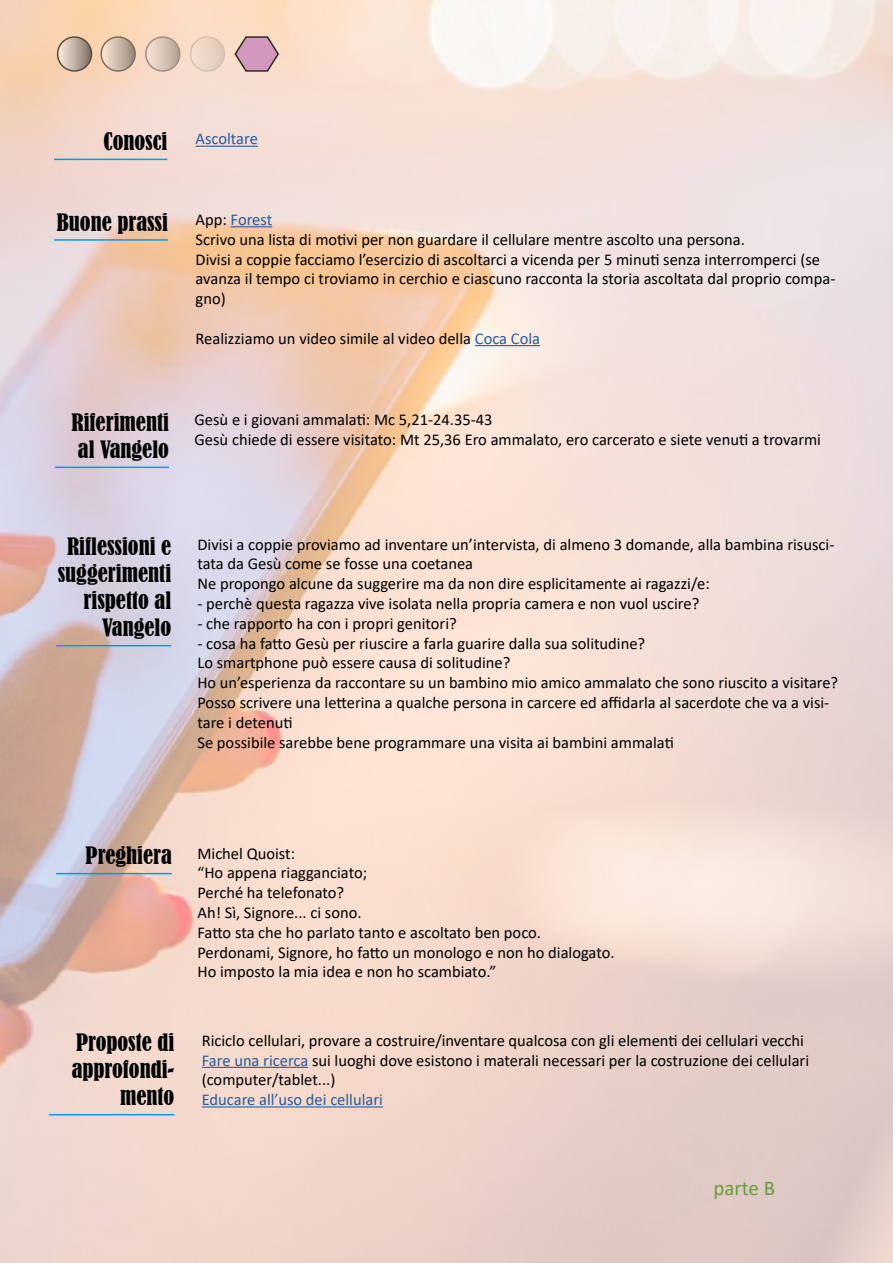
<style>
.page{position:relative;width:893px;height:1263px;background:#fff}
.page>*{position:absolute;margin:0;border:0;box-sizing:border-box;transform-origin:0 0}
.t1{font:condensed 22.5px/27px "Bernard";color:#000;text-align:right}
.t2{font:21px "Calibri";color:#6a9c3a}
.t3{font:16.5px/19.8px "Calibri";color:#000}
.t4{font:16.5px "Calibri";color:#275b9b}
.s1{color:#275b9b}
</style>
<div class="page">
<img style="left:0;top:0;width:893px;height:1263px">
<hr style="left:54px;top:239px;width:114px;height:2px;background:#009fe3">
<hr style="left:54px;top:159px;width:113px;height:1px;background:#009fe3">
<hr style="left:55px;top:467px;width:114px;height:1px;background:#009fe3">
<hr style="left:56px;top:645px;width:115px;height:1px;background:#009fe3">
<hr style="left:56px;top:873px;width:116px;height:1px;background:#009fe3">
<hr style="left:49px;top:1114px;width:125px;height:1px;background:#009fe3">
<hr style="left:196px;top:146px;width:62px;height:1px;background:#275b9b">
<hr style="left:231px;top:226px;width:41px;height:1px;background:#275b9b">
<hr style="left:475px;top:345px;width:65px;height:1px;background:#275b9b">
<hr style="left:202px;top:1067px;width:106px;height:1px;background:#275b9b">
<hr style="left:202px;top:1106px;width:181px;height:1px;background:#275b9b">
<svg style="left:190px;top:37px;width:34px;height:34px"></svg>
<div style="left:190px;top:36px;width:35px;height:36px;border:2px solid #000;border-radius:50%"></div>
<svg style="left:146px;top:37px;width:34px;height:34px"></svg>
<div style="left:145px;top:36px;width:35px;height:36px;border:2px solid #000;border-radius:50%"></div>
<svg style="left:101px;top:37px;width:34px;height:34px"></svg>
<div style="left:100px;top:36px;width:36px;height:36px;border:2px solid #000;border-radius:50%"></div>
<svg style="left:58px;top:37px;width:34px;height:34px"></svg>
<div style="left:57px;top:36px;width:35px;height:36px;border:2px solid #000;border-radius:50%"></div>
<svg style="left:234px;top:35px;width:46px;height:37px;background:#cca0af"></svg>
<h1 class="t1" style="left:104px;top:128px;width:65px">Conosci</h1>
<h1 class="t1" style="left:57px;top:209px;width:113px">Buone prassi</h1>
<p class="t4" style="left:196px;top:127px;width:64px">Ascoltare</p>
<p class="t3" style="left:196px;top:209px;width:641px">App: <span class="s1">Forest<br></span>Scrivo una lista di motivi per non guardare il cellulare mentre ascolto una persona.<br>Divisi a coppie facciamo l’esercizio di ascoltarci a vicenda per 5 minuti senza interromperci (se avanza il tempo ci troviamo in cerchio e ciascuno racconta la storia ascoltata dal proprio compa&shy;gno)</p>
<p class="t3" style="left:196px;top:328px;width:346px">Realizziamo un video simile al video della <span class="s1">Coca Cola</span></p>
<h1 class="t1" style="left:72px;top:409px;width:99px;text-align:left">Riferimenti al Vangelo</h1>
<p class="t3" style="left:195px;top:409px;width:628px">Gesù e i giovani ammalati: Mc 5,21-24.35-43<br>Gesù chiede di essere visitato: Mt 25,36 Ero ammalato, ero carcerato e siete venuti a trovarmi</p>
<h1 class="t1" style="left:58px;top:534px;width:115px">Riflessioni e suggerimenti rispetto al<br>Vangelo</h1>
<p class="t3" style="left:197px;top:534px;width:638px">Divisi a coppie proviamo ad inventare un’intervista, di almeno 3 domande, alla bambina risusci&shy;tata da Gesù come se fosse una coetanea<br>Ne propongo alcune da suggerire ma da non dire esplicitamente ai ragazzi/e:</p>
<p class="t3" style="left:197px;top:593px;width:503px">- perchè questa ragazza vive isolata nella propria camera e non vuol uscire?</p>
<p class="t3" style="left:197px;top:613px;width:261px">- che rapporto ha con i propri genitori?</p>
<p class="t3" style="left:197px;top:633px;width:642px">- cosa ha fatto Gesù per riuscire a farla guarire dalla sua solitudine?<br>Lo smartphone può essere causa di solitudine?<br>Ho un’esperienza da raccontare su un bambino mio amico ammalato che sono riuscito a visitare?<br>Posso scrivere una letterina a qualche persona in carcere ed affidarla al sacerdote che va a visi&shy;tare i detenuti<br>Se possibile sarebbe bene programmare una visita ai bambini ammalati</p>
<h1 class="t1" style="left:86px;top:842px;width:88px">Preghiera</h1>
<h1 class="t1" style="left:72px;top:1030px;width:104px">Proposte di approfondi&shy;mento</h1>
<p class="t3" style="left:197px;top:843px;width:419px">Michel Quoist:<br>“Ho appena riagganciato;<br>Perché ha telefonato?<br>Ah! Sì, Signore... ci sono.<br>Fatto sta che ho parlato tanto e ascoltato ben poco.<br>Perdonami, Signore, ho fatto un monologo e non ho dialogato.<br>Ho imposto la mia idea e non ho scambiato.”</p>
<p class="t3" style="left:202px;top:1030px;width:609px">Riciclo cellulari, provare a costruire/inventare qualcosa con gli elementi dei cellulari vecchi<br><span class="s1">Fare una ricerca</span> sui luoghi dove esistono i materali necessari per la costruzione dei cellulari (computer/tablet...)</p>
<p class="t4" style="left:202px;top:1088px;width:183px">Educare all’uso dei cellulari</p>
<p class="t2" style="left:713px;top:1173px;width:63px">parte B</p>
</div>
